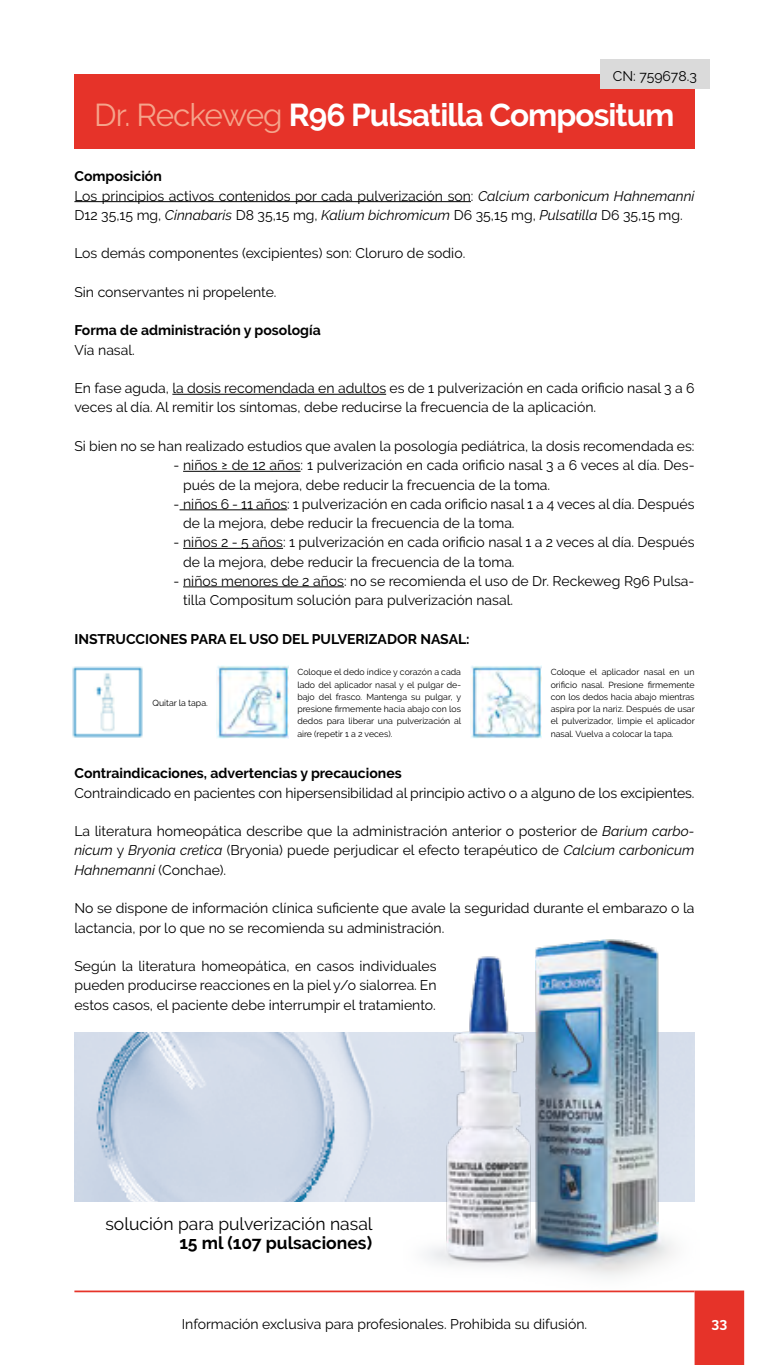
<style>
.page{position:relative;width:769px;height:1365px;background:#fff}
.page>*{position:absolute;margin:0;border:0;box-sizing:border-box;transform-origin:0 0}
.t1{font:700 31.5px "Raleway";letter-spacing:-.03em;color:#fff}
.t2{font:17.5px "Raleway";color:#000}
.t3{font:700 17.5px "Raleway";color:#000}
.t4{font:14px/19.2px "Raleway";color:#000}
.t5{font:700 14px "Raleway";color:#000}
.t6{font:700 14px "Raleway";color:#fff}
.t7{font:8.75px/12.2px "Raleway";color:#000;text-align:justify}
.s1{font-weight:400;color:#f5a48b}
.s2{font-weight:700}
.s3{font-style:italic}
</style>
<div class="page">
<hr style="left:74px;top:1290px;width:620px;height:2px;background:#e63329">
<div style="left:694px;top:1290px;width:50px;height:74px;background:#e63329"></div>
<img style="left:74px;top:1032px;width:329px;height:168px">
<hr style="left:74px;top:201px;width:397px;height:1px;background:#000">
<hr style="left:172px;top:394px;width:214px;height:1px;background:#000">
<hr style="left:183px;top:471px;width:118px;height:1px;background:#000">
<hr style="left:180px;top:509px;width:107px;height:1px;background:#000">
<hr style="left:183px;top:548px;width:100px;height:1px;background:#000">
<hr style="left:183px;top:586px;width:161px;height:1px;background:#000">
<img style="left:403px;top:939px;width:296px;height:352px">
<div style="left:74px;top:74px;width:620px;height:75px;background:#e63329"></div>
<div style="left:600px;top:60px;width:109px;height:29px;background:#dadada"></div>
<img style="left:72px;top:666px;width:71px;height:72px">
<img style="left:217px;top:665px;width:71px;height:73px">
<img style="left:470px;top:665px;width:72px;height:73px">
<p class="t4" style="left:613px;top:66px;width:86px">CN: 759678.3</p>
<h1 class="t1" style="left:94px;top:97px;width:582px"><span class="s1">Dr. Reckeweg</span> R96 Pulsatilla Compositum</h1>
<p class="t4" style="left:74px;top:167px;width:622px"><span class="s2">Composición<br></span>Los principios activos contenidos por cada pulverización son: <span class="s3">Calcium carbonicum Hahnemanni<br></span>D12 35,15 mg, <span class="s3">Cinnabaris</span> D8 35,15 mg, <span class="s3">Kalium bichromicum</span> D6 35,15 mg, <span class="s3">Pulsatilla</span> D6 35,15 mg.</p>
<p class="t4" style="left:74px;top:244px;width:392px">Los demás componentes (excipientes) son: Cloruro de sodio.</p>
<p class="t4" style="left:74px;top:282px;width:204px">Sin conservantes ni propelente.</p>
<p class="t5" style="left:74px;top:322px;width:248px">Forma de administración y posología</p>
<p class="t4" style="left:74px;top:340px;width:62px">Vía nasal.</p>
<p class="t4" style="left:74px;top:378px;width:622px">En fase aguda, la dosis recomendada en adultos es de 1 pulverización en cada orificio nasal 3 a 6 veces al día. Al remitir los síntomas, debe reducirse la frecuencia de la aplicación.</p>
<p class="t4" style="left:74px;top:436px;width:622px">Si bien no se han realizado estudios que avalen la posología pediátrica, la dosis recomendada es:</p>
<p class="t4" style="left:183px;top:455px;width:513px;text-indent:-9px">- niños ≥ de 12 años: 1 pulverización en cada orificio nasal 3 a 6 veces al día. Des&shy;pués de la mejora, debe reducir la frecuencia de la toma.</p>
<p class="t4" style="left:183px;top:494px;width:513px;text-indent:-9px">- niños 6 - 11 años: 1 pulverización en cada orificio nasal 1 a 4 veces al día. Después de la mejora, debe reducir la frecuencia de la toma.</p>
<p class="t4" style="left:183px;top:532px;width:513px;text-indent:-9px">- niños 2 - 5 años: 1 pulverización en cada orificio nasal 1 a 2 veces al día. Después de la mejora, debe reducir la frecuencia de la toma.</p>
<p class="t4" style="left:183px;top:571px;width:513px;text-indent:-9px">- niños menores de 2 años: no se recomienda el uso de Dr. Reckeweg R96 Pulsa&shy;tilla Compositum solución para pulverización nasal.</p>
<p class="t5" style="left:74px;top:630px;width:397px">INSTRUCCIONES PARA EL USO DEL PULVERIZADOR NASAL:</p>
<p class="t7" style="left:152px;top:696px;width:57px">Quitar la tapa.</p>
<p class="t7" style="left:297px;top:666px;width:165px">Coloque el dedo índice y corazón a cada lado del aplicador nasal y el pulgar de&shy;bajo del frasco. Mantenga su pulgar, y presione firmemente hacia abajo con los dedos para liberar una pulverización al aire (repetir 1 a 2 veces).</p>
<p class="t7" style="left:551px;top:666px;width:146px">Coloque el aplicador nasal en un orificio nasal. Presione firmemente con los dedos hacia abajo mientras aspira por la nariz. Después de usar el pulverizador, limpie el aplicador nasal. Vuelva a colocar la tapa.</p>
<p class="t5" style="left:74px;top:765px;width:329px">Contraindicaciones, advertencias y precauciones</p>
<p class="t4" style="left:74px;top:783px;width:622px">Contraindicado en pacientes con hipersensibilidad al principio activo o a alguno de los excipientes.</p>
<p class="t4" style="left:74px;top:821px;width:622px;text-align:justify">La literatura homeopática describe que la administración anterior o posterior de <span class="s3">Barium carbo&shy;nicum</span> y <span class="s3">Bryonia cretica</span> (Bryonia) puede perjudicar el efecto terapéutico de <span class="s3">Calcium carbonicum Hahnemanni</span> (Conchae).</p>
<p class="t4" style="left:74px;top:898px;width:622px">No se dispone de información clínica suficiente que avale la seguridad durante el embarazo o la lactancia, por lo que no se recomienda su administración.</p>
<p class="t4" style="left:74px;top:956px;width:364px;text-align:justify">Según la literatura homeopática, en casos individuales pueden producirse reacciones en la piel y/o sialorrea. En estos casos, el paciente debe interrumpir el tratamiento.</p>
<p class="t2" style="left:105px;top:1213px;width:269px">solución para pulverización nasal</p>
<p class="t3" style="left:179px;top:1232px;width:194px">15 ml (107 pulsaciones)</p>
<p class="t4" style="left:182px;top:1313px;width:407px">Información exclusiva para profesionales. Prohibida su difusión.</p>
<p class="t6" style="left:711px;top:1314px;width:17px">33</p>
</div>
